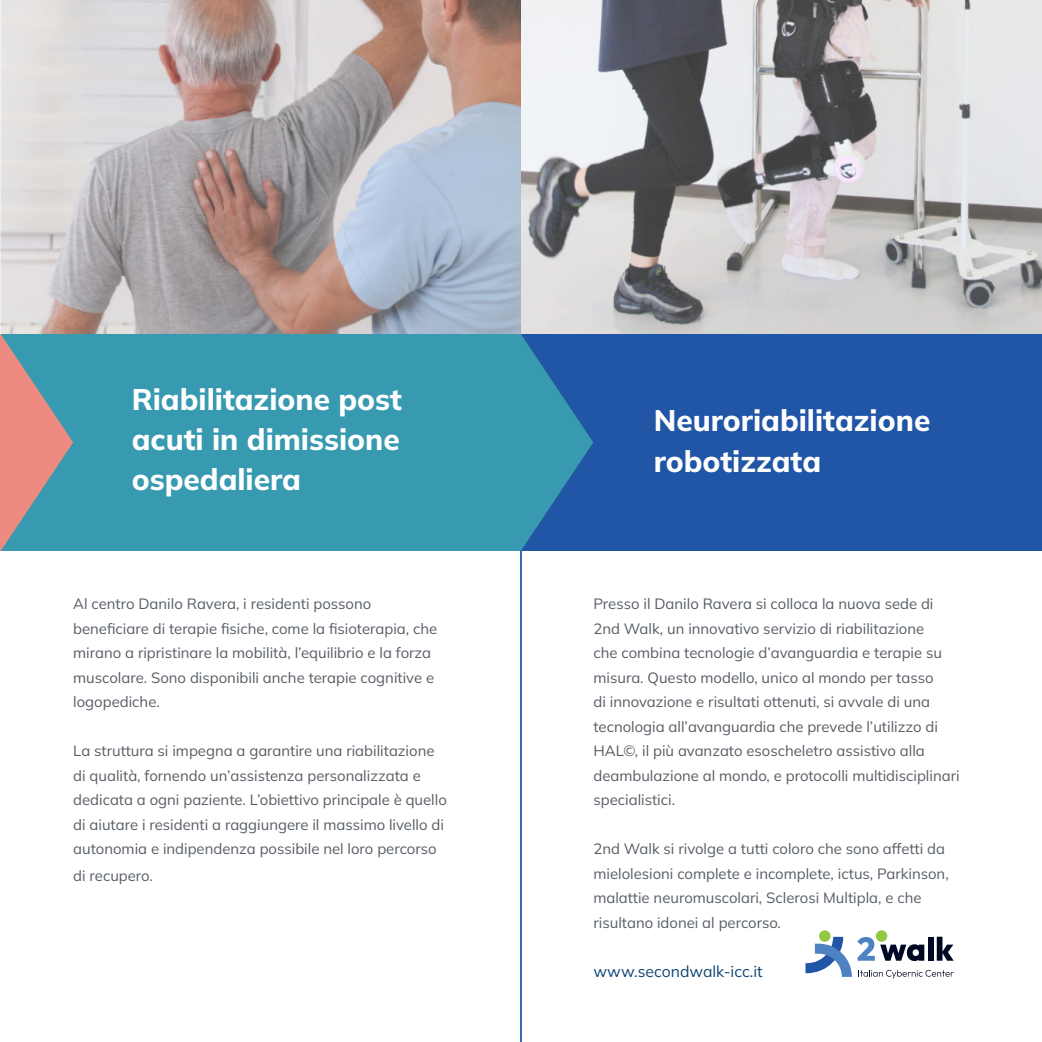
<style>
.page{position:relative;width:1042px;height:1042px;background:#fff}
.page>*{position:absolute;margin:0;border:0;box-sizing:border-box;transform-origin:0 0}
.t1{font:800 29.75px/40.2px "Mulish";color:#fff;text-align:justify}
.t2{font:15.75px "Mulish";color:#0f4474}
.t3{font:14.88px/24.5px "Mulish";color:#565d65}
</style>
<div class="page">
<svg style="left:0;top:0;width:1042px;height:334px;background:#b8b4b6"></svg>
<div style="left:517px;top:334px;width:525px;height:217px;background:#2155a5"></div>
<div style="left:0;top:334px;width:512px;height:217px;background:#389ab0"></div>
<svg style="left:1px;top:334px;width:72px;height:217px"></svg>
<hr style="left:0;top:334px;width:1px;height:217px;background:#ed8b80">
<svg style="left:521px;top:334px;width:72px;height:216px"></svg>
<div style="left:507px;top:334px;width:14px;height:217px;background:#389ab0"></div>
<hr style="left:520px;top:551px;width:2px;height:491px;background:#2155a5">
<svg style="left:805px;top:936px;width:149px;height:42px"></svg>
<div style="left:819px;top:930px;width:11px;height:12px;background:#93c840;border-radius:50%"></div>
<div style="left:876px;top:930px;width:11px;height:12px;background:#93c840;border-radius:50%"></div>
<p class="t1" style="left:132px;top:378px;width:272px">Riabilitazione post acuti in dimissione ospedaliera</p>
<p class="t3" style="left:73px;top:591px;width:365px">Al centro Danilo Ravera, i residenti possono beneficiare di terapie fisiche, come la fisioterapia, che mirano a ripristinare la mobilità, l’equilibrio e la forza muscolare. Sono disponibili anche terapie cognitive e logopediche.</p>
<p class="t3" style="left:73px;top:738px;width:375px">La struttura si impegna a garantire una riabilitazione di qualità, fornendo un’assistenza personalizzata e dedicata a ogni paziente. L’obiettivo principale è quello di aiutare i residenti a raggiungere il massimo livello di autonomia e indipendenza possibile nel loro percorso</p>
<p class="t3" style="left:73px;top:862px;width:81px">di recupero.</p>
<p class="t1" style="left:654px;top:400px;width:278px">Neuroriabilitazione robotizzata</p>
<p class="t3" style="left:593px;top:591px;width:368px">Presso il Danilo Ravera si colloca la nuova sede di 2nd Walk, un innovativo servizio di riabilitazione<br>che combina tecnologie d’avanguardia e terapie su misura. Questo modello, unico al mondo per tasso<br>di innovazione e risultati ottenuti, si avvale di una tecnologia all’avanguardia che prevede l’utilizzo di HAL©, il più avanzato esoscheletro assistivo alla deambulazione al mondo, e protocolli multidisciplinari specialistici.</p>
<p class="t3" style="left:593px;top:836px;width:357px">2nd Walk si rivolge a tutti coloro che sono affetti da mielolesioni complete e incomplete, ictus, Parkinson, malattie neuromuscolari, Sclerosi Multipla, e che risultano idonei al percorso.</p>
<p class="t2" style="left:593px;top:960px;width:171px">www.secondwalk-icc.it</p>
</div>
